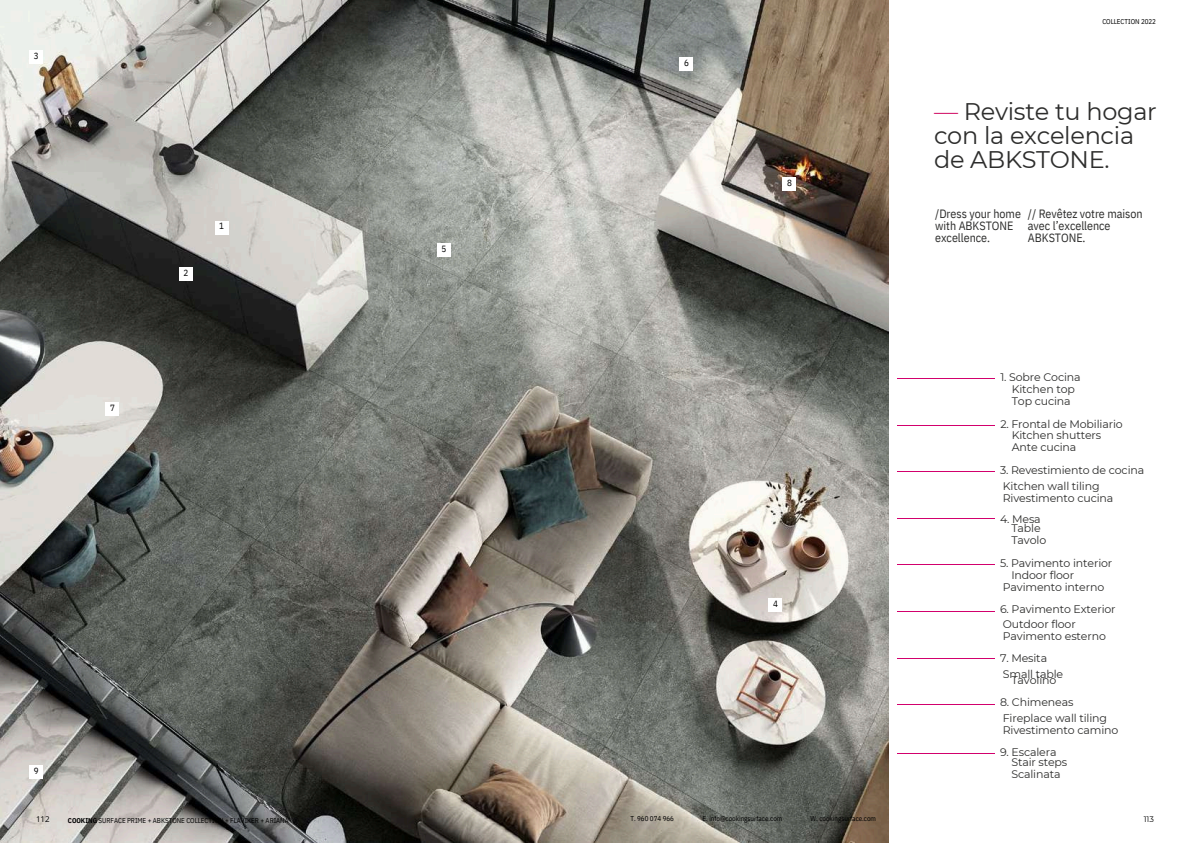
<style>
.page{position:relative;width:1191px;height:843px;background:#fff}
.page>*{position:absolute;margin:0;border:0;box-sizing:border-box;transform-origin:0 0}
.t1{font:24px/24px "Montserrat";letter-spacing:-.01em;color:#2d2d2c}
.t2{font:12px/12px "IBM Plex Sans Cond";letter-spacing:-.005em;color:#2d2d2c}
.t3{font:11px/12px "Montserrat";letter-spacing:-.01em;color:#2d2d2c}
.t4{font:9px "IBM Plex Sans Cond";color:#000}
.t5{font:8px "Open Sans";color:#000}
.t6{font:8px "Montserrat";color:#000}
.t7{font:7px "IBM Plex Sans Cond";letter-spacing:-.005em;color:#000}
.s1{color:#d52674}
.s2{font-weight:700}
</style>
<div class="page">
<img style="left:0;top:0;width:888px;height:842px">
<div style="left:29px;top:50px;width:14px;height:14px;background:#fff"></div>
<div style="left:29px;top:764px;width:14px;height:14px;background:#fff"></div>
<div style="left:105px;top:401px;width:14px;height:14px;background:#fff"></div>
<div style="left:179px;top:267px;width:14px;height:14px;background:#fff"></div>
<div style="left:214px;top:220px;width:14px;height:14px;background:#fff"></div>
<div style="left:436px;top:243px;width:14px;height:14px;background:#fff"></div>
<div style="left:679px;top:57px;width:14px;height:14px;background:#fff"></div>
<div style="left:768px;top:598px;width:14px;height:14px;background:#fff"></div>
<div style="left:782px;top:177px;width:14px;height:14px;background:#fff"></div>
<hr style="left:896px;top:378px;width:98px;height:1px;background:#d2006d">
<hr style="left:896px;top:425px;width:98px;height:1px;background:#d2006d">
<hr style="left:896px;top:471px;width:98px;height:1px;background:#d2006d">
<hr style="left:896px;top:518px;width:98px;height:1px;background:#d2006d">
<hr style="left:896px;top:564px;width:98px;height:1px;background:#d2006d">
<hr style="left:896px;top:611px;width:98px;height:1px;background:#d2006d">
<hr style="left:896px;top:657px;width:98px;height:1px;background:#d2006d">
<hr style="left:896px;top:704px;width:98px;height:1px;background:#d2006d">
<hr style="left:896px;top:752px;width:98px;height:1px;background:#d2006d">
<h2 class="t4" style="left:34px;top:50px;width:6px">3</h2>
<h2 class="t4" style="left:110px;top:401px;width:6px">7</h2>
<p class="t4" style="left:183px;top:267px;width:6px">2</p>
<h2 class="t4" style="left:219px;top:220px;width:6px">1</h2>
<p class="t4" style="left:34px;top:764px;width:6px">9</p>
<h2 class="t4" style="left:441px;top:242px;width:6px">5</h2>
<p class="t4" style="left:684px;top:57px;width:6px">6</p>
<h2 class="t4" style="left:787px;top:176px;width:6px">8</h2>
<h2 class="t4" style="left:773px;top:597px;width:6px">4</h2>
<p class="t7" style="left:1102px;top:17px;width:55px">COLLECTION 2022</p>
<h2 class="t1" style="left:933px;top:99px;width:224px"><span class="s1">—</span> Reviste tu hogar con la excelencia de ABKSTONE.</h2>
<h3 class="t2" style="left:935px;top:208px;width:87px">/Dress your home with ABKSTONE excellence.</h3>
<p class="t2" style="left:1027px;top:208px;width:116px">// Revêtez votre maison avec l’excellence<br>ABKSTONE.</p>
<p class="t3" style="left:1000px;top:371px;width:82px">1. Sobre Cocina</p>
<p class="t3" style="left:1011px;top:383px;width:65px">Kitchen top<br>Top cucina</p>
<h3 class="t3" style="left:1000px;top:417px;width:124px">2. Frontal de Mobiliario</h3>
<h4 class="t3" style="left:1011px;top:429px;width:91px">Kitchen shutters<br>Ante cucina</h4>
<p class="t3" style="left:999px;top:462px;width:146px;line-height:15.8px">3. Revestimiento de cocina<br>Kitchen wall tiling</p>
<p class="t3" style="left:1002px;top:491px;width:112px">Rivestimento cucina</p>
<p class="t3" style="left:999px;top:513px;width:42px">4. Mesa</p>
<h4 class="t3" style="left:1011px;top:522px;width:36px">Table<br>Tavolo</h4>
<h2 class="t3" style="left:999px;top:556px;width:114px">5. Pavimento interior</h2>
<h2 class="t3" style="left:1011px;top:568px;width:64px">Indoor floor</h2>
<h2 class="t3" style="left:1002px;top:580px;width:103px">Pavimento interno</h2>
<h2 class="t3" style="left:999px;top:600px;width:117px;line-height:15.8px">6. Pavimento Exterior<br>Outdoor floor</h2>
<h2 class="t3" style="left:1002px;top:630px;width:105px">Pavimento esterno</h2>
<h2 class="t3" style="left:999px;top:652px;width:49px">7. Mesita</h2>
<p class="t3" style="left:1002px;top:667px;width:62px">Small table</p>
<h2 class="t3" style="left:1011px;top:673px;width:46px">Tavolino</h2>
<h2 class="t3" style="left:999px;top:694px;width:108px;line-height:15.8px">8. Chimeneas<br>Fireplace wall tiling</h2>
<h2 class="t3" style="left:1002px;top:723px;width:117px">Rivestimento camino</h2>
<h2 class="t3" style="left:999px;top:746px;width:58px">9. Escalera</h2>
<p class="t3" style="left:1011px;top:755px;width:57px">Stair steps<br>Scalinata</p>
<p class="t5" style="left:36px;top:813px;width:15px">112</p>
<p class="t7" style="left:68px;top:815px;width:222px"><span class="s2">COOKING</span> SURFACE PRIME + ABKSTONE COLLECTION + FLAVIKER + ARIANA</p>
<p class="t7" style="left:630px;top:813px;width:45px">T. 960 074 966</p>
<p class="t7" style="left:702px;top:813px;width:81px">E. info@cookingsurface.com</p>
<p class="t7" style="left:810px;top:813px;width:67px">W. cookingsurface.com</p>
<p class="t6" style="left:1143px;top:814px;width:12px">113</p>
</div>
